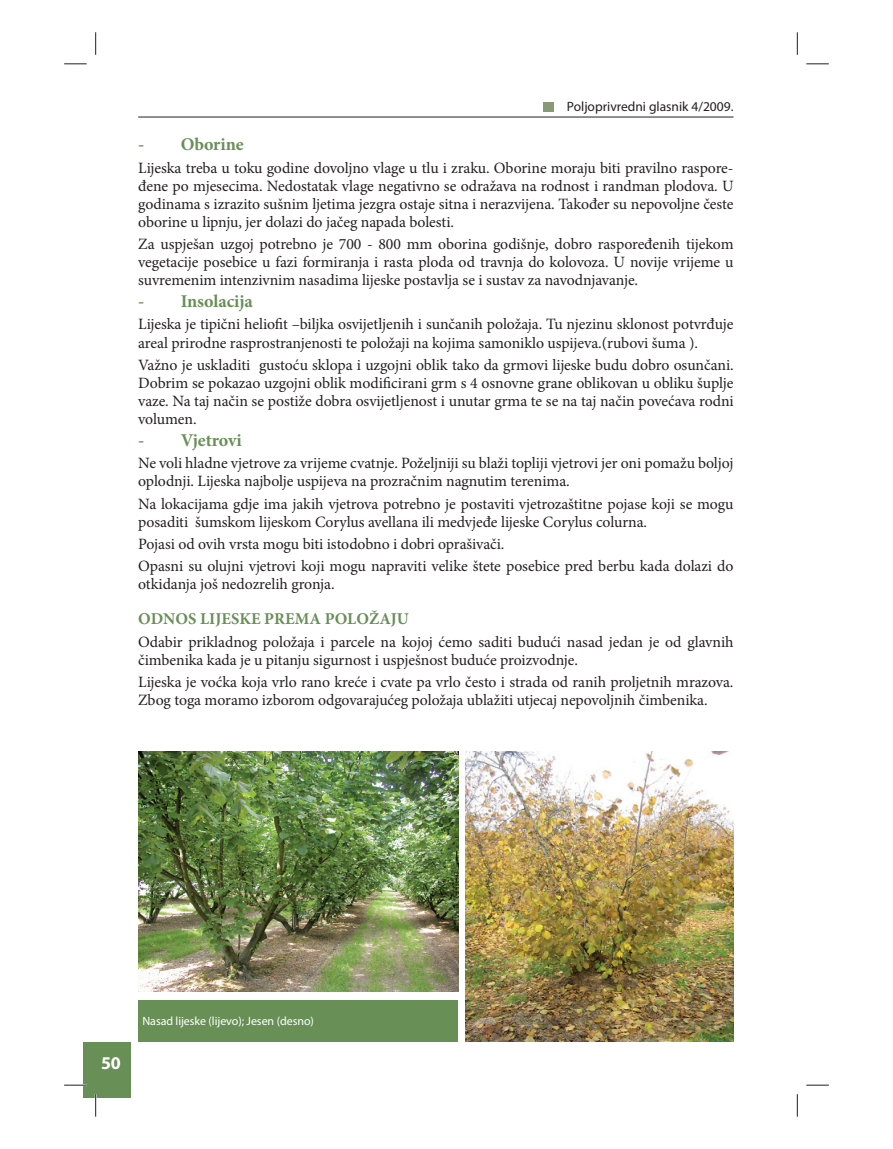
<style>
.page{position:relative;width:893px;height:1149px;background:#fff}
.page>*{position:absolute;margin:0;border:0;box-sizing:border-box;transform-origin:0 0}
.t1{font:700 18px "Minion Pro";letter-spacing:-.005em;color:#688f56}
.t2{font:700 18px "Myriad Pro";color:#fff}
.t3{font:700 16.5px "Minion Pro";letter-spacing:.005em;color:#688f56}
.t4{font:15.75px/18px "Minion Pro";letter-spacing:-.005em;color:#231f20}
.t5{font:13.5px "Myriad Pro";color:#231f20}
.t6{font:12px "Myriad Pro";letter-spacing:-.005em;color:#fff}
</style>
<div class="page">
<div style="left:83px;top:1042px;width:48px;height:55px;background:#688f56"></div>
<hr style="left:138px;top:117px;width:595px;height:1px;background:#231f20">
<div style="left:543px;top:102px;width:11px;height:10px;background:#889976"></div>
<img style="left:138px;top:751px;width:320px;height:240px">
<img style="left:466px;top:751px;width:267px;height:290px">
<div style="left:138px;top:999px;width:320px;height:42px;background:#688f56"></div>
<hr style="left:64px;top:1083px;width:23px;height:2px;background:#fff">
<hr style="left:95px;top:1093px;width:2px;height:23px;background:#fff">
<svg style="left:64px;top:64px;width:23px;height:1px"></svg>
<svg style="left:806px;top:64px;width:23px;height:1px"></svg>
<svg style="left:64px;top:1084px;width:23px;height:1px"></svg>
<svg style="left:806px;top:1084px;width:23px;height:1px"></svg>
<svg style="left:95px;top:32px;width:1px;height:23px"></svg>
<svg style="left:95px;top:1093px;width:1px;height:23px"></svg>
<svg style="left:797px;top:32px;width:1px;height:23px"></svg>
<svg style="left:797px;top:1094px;width:1px;height:22px"></svg>
<p class="t5" style="left:567px;top:101px;width:168px">Poljoprivredni glasnik 4/2009.</p>
<p class="t1" style="left:138px;top:137px;width:107px">- Oborine</p>
<p class="t4" style="left:138px;top:160px;width:597px;text-align:justify">Lijeska treba u toku godine dovoljno vlage u tlu i zraku. Oborine moraju biti pravilno raspore&shy;đene po mjesecima. Nedostatak vlage negativno se odražava na rodnost i randman plodova. U godinama s izrazito sušnim ljetima jezgra ostaje sitna i nerazvijena. Također su nepovoljne česte oborine u lipnju, jer dolazi do jačeg napada bolesti.</p>
<p class="t4" style="left:138px;top:236px;width:597px;text-align:justify">Za uspješan uzgoj potrebno je 700 - 800 mm oborina godišnje, dobro raspoređenih tijekom vegetacije posebice u fazi formiranja i rasta ploda od travnja do kolovoza. U novije vrijeme u suvremenim intenzivnim nasadima lijeske postavlja se i sustav za navodnjavanje.</p>
<p class="t1" style="left:138px;top:294px;width:116px">- Insolacija</p>
<p class="t4" style="left:138px;top:316px;width:597px">Lijeska je tipični heliofit –biljka osvijetljenih i sunčanih položaja. Tu njezinu sklonost potvrđuje areal prirodne rasprostranjenosti te položaji na kojima samoniklo uspijeva.(rubovi šuma ).</p>
<p class="t4" style="left:138px;top:357px;width:597px;text-align:justify">Važno je uskladiti gustoću sklopa i uzgojni oblik tako da grmovi lijeske budu dobro osunčani.<br>Dobrim se pokazao uzgojni oblik modificirani grm s 4 osnovne grane oblikovan u obliku šuplje vaze. Na taj način se postiže dobra osvijetljenost i unutar grma te se na taj način povećava rodni volumen.</p>
<p class="t1" style="left:138px;top:433px;width:105px">- Vjetrovi</p>
<p class="t4" style="left:138px;top:455px;width:597px">Ne voli hladne vjetrove za vrijeme cvatnje. Poželjniji su blaži topliji vjetrovi jer oni pomažu boljoj oplodnji. Lijeska najbolje uspijeva na prozračnim nagnutim terenima.</p>
<p class="t4" style="left:138px;top:495px;width:597px">Na lokacijama gdje ima jakih vjetrova potrebno je postaviti vjetrozaštitne pojase koji se mogu posaditi šumskom lijeskom Corylus avellana ili medvjeđe lijeske Corylus colurna.</p>
<p class="t4" style="left:138px;top:534px;width:597px;line-height:22.2px">Pojasi od ovih vrsta mogu biti istodobno i dobri oprašivači.<br>Opasni su olujni vjetrovi koji mogu napraviti velike štete posebice pred berbu kada dolazi do</p>
<p class="t4" style="left:138px;top:576px;width:198px">otkidanja još nedozrelih gronja.</p>
<p class="t3" style="left:138px;top:612px;width:272px">ODNOS LIJESKE PREMA POLOŽAJU</p>
<p class="t4" style="left:138px;top:633px;width:597px">Odabir prikladnog položaja i parcele na kojoj ćemo saditi budući nasad jedan je od glavnih čimbenika kada je u pitanju sigurnost i uspješnost buduće proizvodnje.</p>
<p class="t4" style="left:138px;top:673px;width:597px">Lijeska je voćka koja vrlo rano kreće i cvate pa vrlo često i strada od ranih proljetnih mrazova.<br>Zbog toga moramo izborom odgovarajućeg položaja ublažiti utjecaj nepovoljnih čimbenika.</p>
<p class="t2" style="left:101px;top:1055px;width:21px">50</p>
<p class="t6" style="left:142px;top:1016px;width:173px">Nasad lijeske (lijevo); Jesen (desno)</p>
</div>
